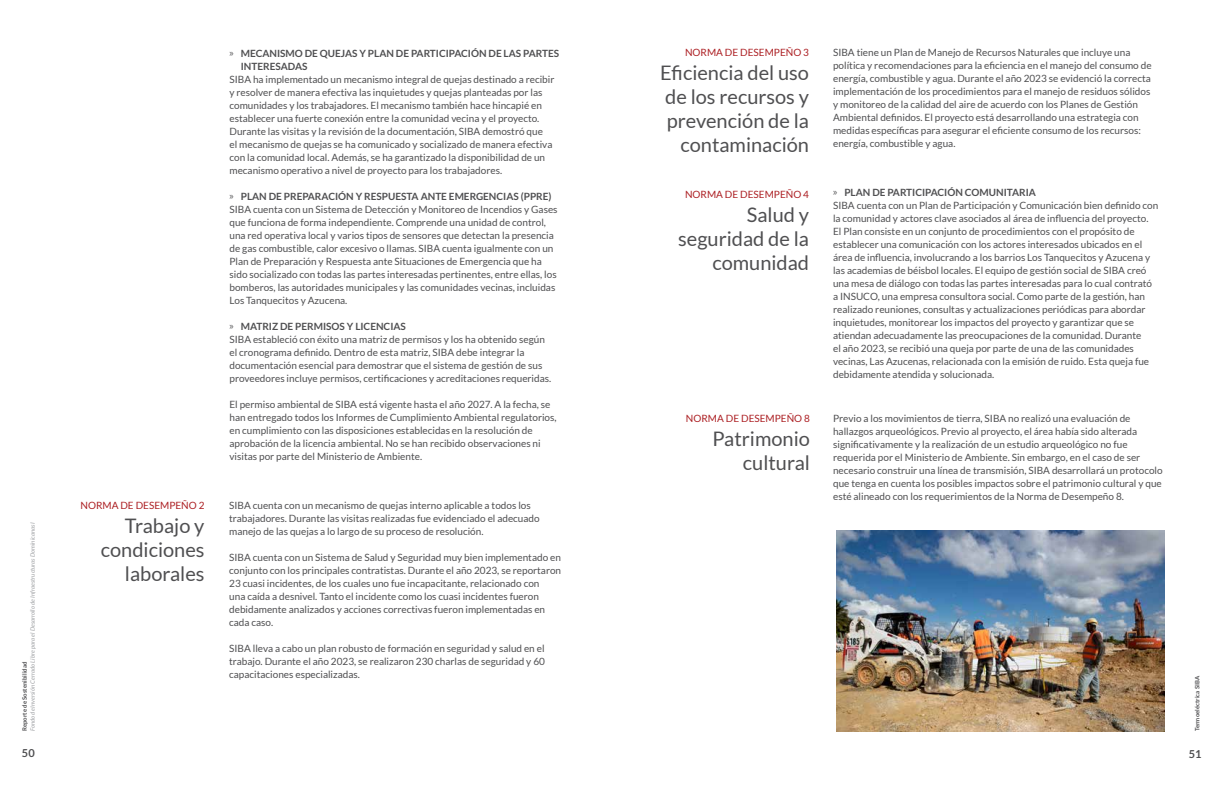
<style>
.page{position:relative;width:1224px;height:792px;background:#fff}
.page>*{position:absolute;margin:0;border:0;box-sizing:border-box;transform-origin:0 0}
.t1{font:20px/24px "Lato";color:#4f4f51;text-align:right}
.t2{font:700 11px "Lato";color:#4f4f51}
.t3{font:10px/13px "Lato";color:#4f4f51}
.t4{font:10px "Lato";color:#ac1f23}
.t5{font:700 10px/13px "Lato";color:#4f4f51}
.t6{font:italic 6px "Lato";color:#9fa1a4}
.t7{font:700 6px "Lato";color:#4f4f51}
.s1{font-family:"Myriad Pro";font-weight:400}
.s2{font-family:"Myriad Pro"}
.s3{font-weight:700}
</style>
<div class="page">
<img style="left:836px;top:530px;width:328px;height:201px">
<p class="t6" style="left:29px;top:731px;width:211px;rotate:-90deg">Fondo de Inversión Cerrado Libre para el Desarrollo de Infraestructuras Dominicanas I</p>
<p class="t7" style="left:21px;top:731px;width:71px;rotate:-90deg">Reporte de Sostenibilidad</p>
<p class="t2" style="left:22px;top:747px;width:14px">50</p>
<p class="t4" style="left:81px;top:500px;width:126px">NORMA DE DESEMPEÑO 2</p>
<h1 class="t1" style="left:101px;top:514px;width:105px">Trabajo y condiciones laborales</h1>
<p class="t5" style="left:241px;top:47px;width:320px;text-indent:-11px"><span class="s1">»</span> MECANISMO DE QUEJAS Y PLAN DE PARTICIPACIÓN DE LAS PARTES<br>INTERESADAS</p>
<p class="t3" style="left:230px;top:73px;width:326px">SIBA ha implementado un mecanismo integral de quejas destinado a recibir y resolver de manera efectiva las inquietudes y quejas planteadas por las comunidades y los trabajadores. El mecanismo también hace hincapié en establecer una fuerte conexión entre la comunidad vecina y el proyecto.<br>Durante las visitas y la revisión de la documentación, SIBA demostró que<br>el mecanismo de quejas se ha comunicado y socializado de manera efectiva con la comunidad local. Además, se ha garantizado la disponibilidad de un mecanismo operativo a nivel de proyecto para los trabajadores.</p>
<p class="t3" style="left:230px;top:190px;width:330px"><span class="s2">»</span> <span class="s3">PLAN DE PREPARACIÓN Y RESPUESTA ANTE EMERGENCIAS (PPRE)<br></span>SIBA cuenta con un Sistema de Detección y Monitoreo de Incendios y Gases que funciona de forma independiente. Comprende una unidad de control, una red operativa local y varios tipos de sensores que detectan la presencia de gas combustible, calor excesivo o llamas. SIBA cuenta igualmente con un Plan de Preparación y Respuesta ante Situaciones de Emergencia que ha sido socializado con todas las partes interesadas pertinentes, entre ellas, los bomberos, las autoridades municipales y las comunidades vecinas, incluidas Los Tanquecitos y Azucena.</p>
<p class="t3" style="left:230px;top:320px;width:323px"><span class="s2">»</span> <span class="s3">MATRIZ DE PERMISOS Y LICENCIAS<br></span>SIBA estableció con éxito una matriz de permisos y los ha obtenido según el cronograma definido. Dentro de esta matriz, SIBA debe integrar la documentación esencial para demostrar que el sistema de gestión de sus proveedores incluye permisos, certificaciones y acreditaciones requeridas.</p>
<p class="t3" style="left:230px;top:398px;width:329px">El permiso ambiental de SIBA está vigente hasta el año 2027. A la fecha, se han entregado todos los Informes de Cumplimiento Ambiental regulatorios, en cumplimiento con las disposiciones establecidas en la resolución de aprobación de la licencia ambiental. No se han recibido observaciones ni visitas por parte del Ministerio de Ambiente.</p>
<p class="t3" style="left:229px;top:499px;width:312px">SIBA cuenta con un mecanismo de quejas interno aplicable a todos los trabajadores. Durante las visitas realizadas fue evidenciado el adecuado manejo de las quejas a lo largo de su proceso de resolución.</p>
<p class="t3" style="left:229px;top:551px;width:333px">SIBA cuenta con un Sistema de Salud y Seguridad muy bien implementado en conjunto con los principales contratistas. Durante el año 2023, se reportaron 23 cuasi incidentes, de los cuales uno fue incapacitante, relacionado con<br>una caída a desnivel. Tanto el incidente como los cuasi incidentes fueron debidamente analizados y acciones correctivas fueron implementadas en cada caso.</p>
<p class="t3" style="left:229px;top:642px;width:317px;text-align:justify">SIBA lleva a cabo un plan robusto de formación en seguridad y salud en el trabajo. Durante el año 2023, se realizaron 230 charlas de seguridad y 60 capacitaciones especializadas.</p>
<p class="t4" style="left:685px;top:47px;width:126px">NORMA DE DESEMPEÑO 3</p>
<h1 class="t1" style="left:660px;top:61px;width:151px">Eficiencia del uso de los recursos y prevención de la contaminación</h1>
<p class="t4" style="left:685px;top:189px;width:126px">NORMA DE DESEMPEÑO 4</p>
<h1 class="t1" style="left:678px;top:203px;width:132px">Salud y seguridad de la comunidad</h1>
<p class="t4" style="left:686px;top:413px;width:126px">NORMA DE DESEMPEÑO 8</p>
<h1 class="t1" style="left:713px;top:427px;width:99px">Patrimonio cultural</h1>
<p class="t3" style="left:833px;top:46px;width:320px">SIBA tiene un Plan de Manejo de Recursos Naturales que incluye una política y recomendaciones para la eficiencia en el manejo del consumo de energía, combustible y agua. Durante el año 2023 se evidenció la correcta implementación de los procedimientos para el manejo de residuos sólidos y monitoreo de la calidad del aire de acuerdo con los Planes de Gestión Ambiental definidos. El proyecto está desarrollando una estrategia con medidas específicas para asegurar el eficiente consumo de los recursos: energía, combustible y agua.</p>
<p class="t3" style="left:833px;top:186px;width:327px"><span class="s2">»</span> <span class="s3">PLAN DE PARTICIPACIÓN COMUNITARIA<br></span>SIBA cuenta con un Plan de Participación y Comunicación bien definido con la comunidad y actores clave asociados al área de influencia del proyecto.<br>El Plan consiste en un conjunto de procedimientos con el propósito de establecer una comunicación con los actores interesados ubicados en el área de influencia, involucrando a los barrios Los Tanquecitos y Azucena y las academias de béisbol locales. El equipo de gestión social de SIBA creó una mesa de diálogo con todas las partes interesadas para lo cual contrató a INSUCO, una empresa consultora social. Como parte de la gestión, han realizado reuniones, consultas y actualizaciones periódicas para abordar inquietudes, monitorear los impactos del proyecto y garantizar que se atiendan adecuadamente las preocupaciones de la comunidad. Durante<br>el año 2023, se recibió una queja por parte de una de las comunidades vecinas, Las Azucenas, relacionada con la emisión de ruido. Esta queja fue debidamente atendida y solucionada.</p>
<p class="t3" style="left:833px;top:412px;width:331px">Previo a los movimientos de tierra, SIBA no realizó una evaluación de hallazgos arqueológicos. Previo al proyecto, el área había sido alterada significativamente y la realización de un estudio arqueológico no fue requerida por el Ministerio de Ambiente. Sin embargo, en el caso de ser necesario construir una línea de transmisión, SIBA desarrollará un protocolo que tenga en cuenta los posibles impactos sobre el patrimonio cultural y que esté alineado con los requerimientos de la Norma de Desempeño 8.</p>
<p class="t7" style="left:1194px;top:731px;width:57px;rotate:-90deg">Termoeléctrica SIBA</p>
<p class="t2" style="left:1189px;top:747px;width:14px">51</p>
</div>
